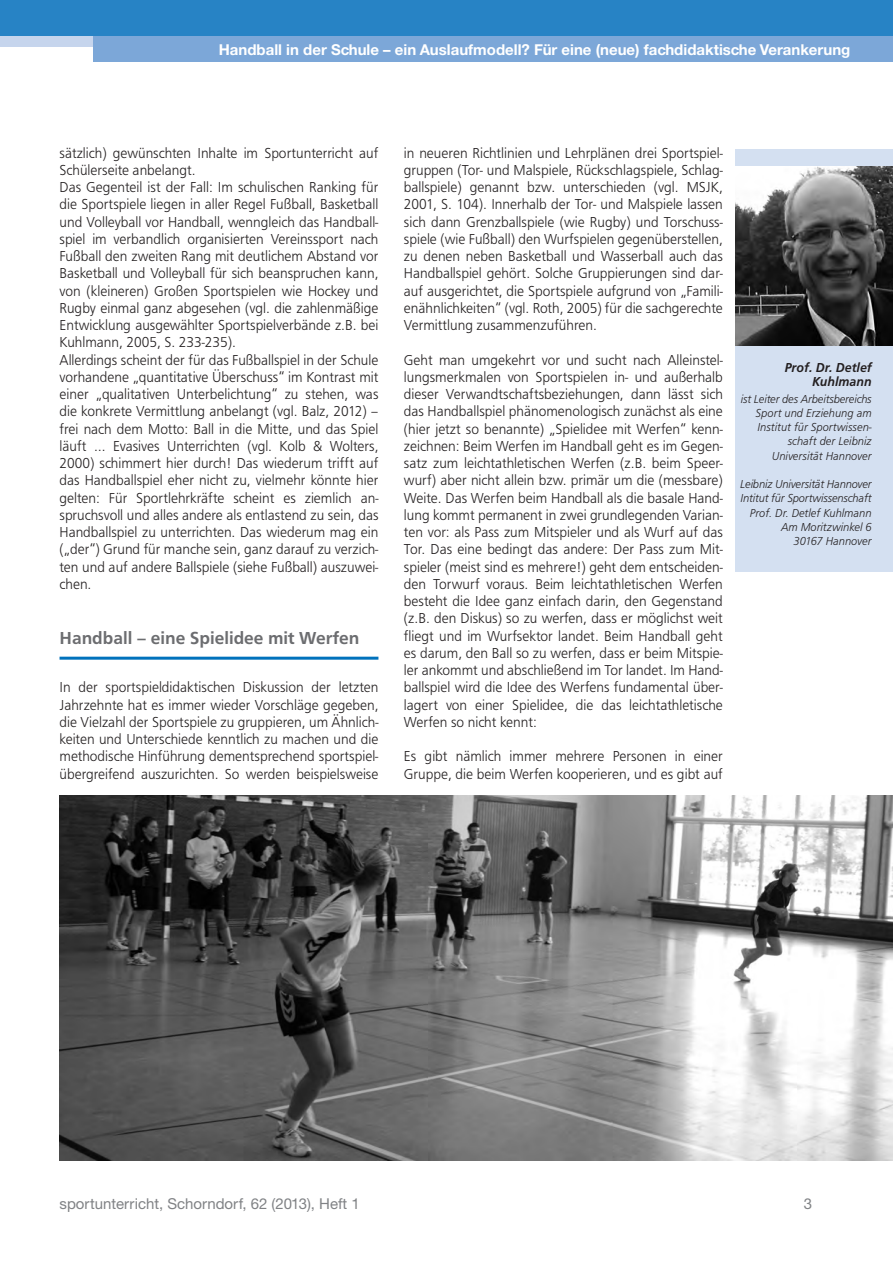
<style>
.page{position:relative;width:893px;height:1263px;background:#fff}
.page>*{position:absolute;margin:0;border:0;box-sizing:border-box;transform-origin:0 0}
.t1{font:500 18px "Frutus T";color:#6c6d70}
.t2{font:300 15px/17.2px "Frutus T";color:#231f20;text-align:justify;scale:.95 1}
.t3{font:700 15px "Helvetica Neue CE";color:#fff}
.t4{font:15px "Helvetica Neue CE";color:#808285}
.t5{font:italic 500 13.5px/14.2px "Frutus T";letter-spacing:.005em;color:#231f20;text-align:right;scale:.95 1}
.t6{font:italic 300 12px/14.2px "Frutus T";letter-spacing:.005em;color:#231f20;text-align:right;scale:.95 1}
</style>
<div class="page">
<div style="left:0;top:0;width:893px;height:47px;background:#c6d5ed"></div>
<div style="left:94px;top:0;width:799px;height:62px;background:#7ca7d8"></div>
<div style="left:0;top:0;width:893px;height:36px;background:#2783c5"></div>
<hr style="left:60px;top:657px;width:318px;height:3px;background:#0072bc">
<div style="left:736px;top:149px;width:157px;height:423px;background:#d4e0f1"></div>
<img style="left:736px;top:166px;width:157px;height:179px">
<img style="left:60px;top:796px;width:833px;height:364px">
<p class="t3" style="left:219px;top:41px;width:633px">Handball in der Schule – ein Auslaufmodell? Für eine (neue) fachdidaktische Verankerung</p>
<p class="t2" style="left:60px;top:144px;width:337px;text-align:left">sätzlich) gewünschten Inhalte im Sportunterricht auf Schülerseite anbelangt.<br>Das Gegenteil ist der Fall: Im schulischen Ranking für die Sportspiele liegen in aller Regel Fußball, Basketball und Volleyball vor Handball, wenngleich das Handball&shy;spiel im verbandlich organisierten Vereinssport nach Fußball den zweiten Rang mit deutlichem Abstand vor Basketball und Volleyball für sich beanspruchen kann, von (kleineren) Großen Sportspielen wie Hockey und Rugby einmal ganz abgesehen (vgl. die zahlenmäßige Entwicklung ausgewählter Sportspielverbände z.B. bei Kuhlmann, 2005, S. 233-235).<br>Allerdings scheint der für das Fußballspiel in der Schule vorhandene „quantitative Überschuss“ im Kontrast mit einer „qualitativen Unterbelichtung“ zu stehen, was die konkrete Vermittlung anbelangt (vgl. Balz, 2012) – frei nach dem Motto: Ball in die Mitte, und das Spiel läuft … Evasives Unterrichten (vgl. Kolb &amp; Wolters, 2000) schimmert hier durch! Das wiederum trifft auf das Handballspiel eher nicht zu, vielmehr könnte hier gelten: Für Sportlehrkräfte scheint es ziemlich an&shy;spruchsvoll und alles andere als entlastend zu sein, das Handballspiel zu unterrichten. Das wiederum mag ein („der“) Grund für manche sein, ganz darauf zu verzich&shy;ten und auf andere Ballspiele (siehe Fußball) auszuwei&shy;chen.</p>
<p class="t1" style="left:60px;top:627px;width:301px">Handball – eine Spielidee mit Werfen</p>
<p class="t2" style="left:60px;top:678px;width:337px">In der sportspieldidaktischen Diskussion der letzten Jahrzehnte hat es immer wieder Vorschläge gegeben, die Vielzahl der Sportspiele zu gruppieren, um Ähnlich&shy;keiten und Unterschiede kenntlich zu machen und die methodische Hinführung dementsprechend sportspiel&shy;übergreifend auszurichten. So werden beispielsweise</p>
<p class="t2" style="left:404px;top:144px;width:337px">in neueren Richtlinien und Lehrplänen drei Sportspiel&shy;gruppen (Tor- und Malspiele, Rückschlagspiele, Schlag&shy;ballspiele) genannt bzw. unterschieden (vgl. MSJK, 2001, S. 104). Innerhalb der Tor- und Malspiele lassen sich dann Grenzballspiele (wie Rugby) und Torschuss&shy;spiele (wie Fußball) den Wurfspielen gegenüberstellen, zu denen neben Basketball und Wasserball auch das Handballspiel gehört. Solche Gruppierungen sind dar&shy;auf ausgerichtet, die Sportspiele aufgrund von „Famili&shy;enähnlichkeiten“ (vgl. Roth, 2005) für die sachgerechte Vermittlung zusammenzuführen.</p>
<p class="t2" style="left:404px;top:351px;width:337px">Geht man umgekehrt vor und sucht nach Alleinstel&shy;lungsmerkmalen von Sportspielen in- und außerhalb dieser Verwandtschaftsbeziehungen, dann lässt sich das Handballspiel phänomenologisch zunächst als eine (hier jetzt so benannte) „Spielidee mit Werfen“ kenn&shy;zeichnen: Beim Werfen im Handball geht es im Gegen&shy;satz zum leichtathletischen Werfen (z.B. beim Speer&shy;wurf) aber nicht allein bzw. primär um die (messbare)<br>Weite. Das Werfen beim Handball als die basale Hand&shy;lung kommt permanent in zwei grundlegenden Varian&shy;ten vor: als Pass zum Mitspieler und als Wurf auf das Tor. Das eine bedingt das andere: Der Pass zum Mit&shy;spieler (meist sind es mehrere!) geht dem entscheiden&shy;den Torwurf voraus. Beim leichtathletischen Werfen besteht die Idee ganz einfach darin, den Gegenstand (z.B. den Diskus) so zu werfen, dass er möglichst weit fliegt und im Wurfsektor landet. Beim Handball geht es darum, den Ball so zu werfen, dass er beim Mitspie&shy;ler ankommt und abschließend im Tor landet. Im Hand&shy;ballspiel wird die Idee des Werfens fundamental über&shy;lagert von einer Spielidee, die das leichtathletische Werfen so nicht kennt:</p>
<p class="t2" style="left:404px;top:747px;width:337px">Es gibt nämlich immer mehrere Personen in einer<br>Gruppe, die beim Werfen kooperieren, und es gibt auf</p>
<p class="t5" style="left:785px;top:360px;width:93px">Prof. Dr. Detlef<br>Kuhlmann</p>
<p class="t6" style="left:741px;top:391px;width:139px">ist Leiter des Arbeitsbereichs<br>Sport und Erziehung am<br>Institut für Sportwissen&shy;schaft der Leibniz<br>Universität Hannover</p>
<p class="t6" style="left:740px;top:477px;width:140px">Leibniz Universität Hannover<br>Intitut für Sportwissenschaft<br>Prof. Dr. Detlef Kuhlmann<br>Am Moritzwinkel 6<br>30167 Hannover</p>
<p class="t4" style="left:60px;top:1195px;width:302px">sportunterricht, Schorndorf, 62 (2013), Heft 1</p>
<p class="t4" style="left:804px;top:1195px;width:10px">3</p>
</div>
